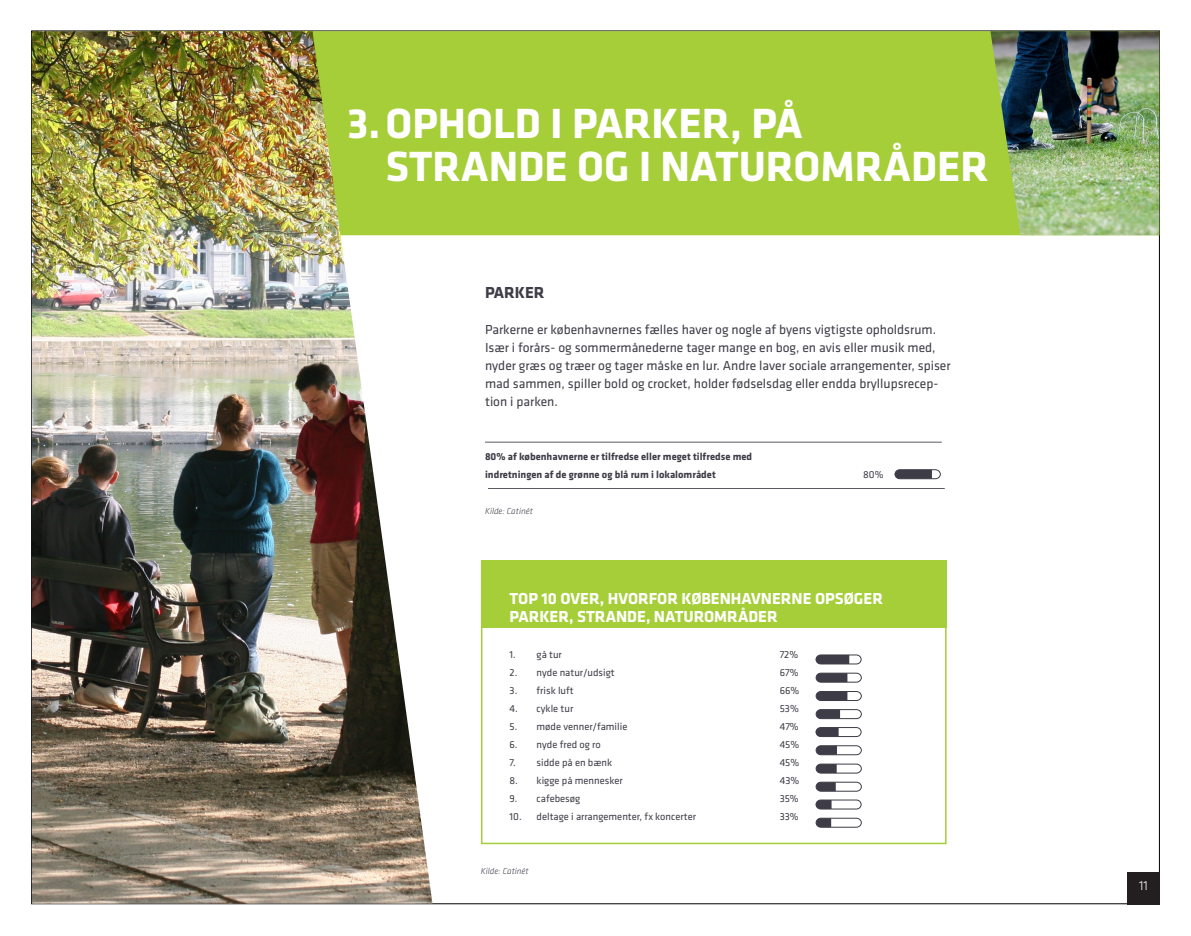
<style>
.page{position:relative;width:1191px;height:936px;background:#fff}
.page>*{position:absolute;margin:0;border:0;box-sizing:border-box;transform-origin:0 0}
.t1{font:700 43.8px/43.8px "Klavika";color:#fff}
.t2{font:700 16.5px/18px "Klavika";color:#fff}
.t3{font:700 16.5px "Klavika";color:#3e3c47}
.t4{font:13.5px/18px "Klavika";color:#3e3c47}
.t5{font:300 13.5px "Klavika";color:#fff}
.t6{font:10.5px "Klavika";color:#3e3c47}
.t7{font:700 10.5px/18px "Klavika";color:#3e3c47}
.t8{font:italic 300 9px "Klavika";color:#3e3c47}
</style>
<div class="page">
<div style="left:1127px;top:871px;width:32px;height:33px;background:#231f20"></div>
<div style="left:432px;top:31px;width:558px;height:204px;background:#a6ce39"></div>
<img style="left:990px;top:31px;width:169px;height:204px">
<img style="left:32px;top:31px;width:400px;height:872px">
<svg style="left:894px;top:469px;width:47px;height:10px"></svg>
<hr style="left:485px;top:442px;width:456px;height:1px;background:#3e3c47">
<hr style="left:488px;top:488px;width:456px;height:1px;background:#3e3c47">
<div style="left:481px;top:560px;width:465px;height:68px;background:#a6ce39"></div>
<svg style="left:815px;top:672px;width:47px;height:11px"></svg>
<svg style="left:815px;top:691px;width:47px;height:10px"></svg>
<svg style="left:815px;top:709px;width:47px;height:10px"></svg>
<div style="left:815px;top:654px;width:46px;height:10px;border:1px solid #3e3c47;border-radius:5px"></div>
<svg style="left:815px;top:655px;width:34px;height:9px"></svg>
<svg style="left:815px;top:745px;width:47px;height:10px"></svg>
<svg style="left:815px;top:763px;width:47px;height:10px"></svg>
<svg style="left:815px;top:781px;width:47px;height:10px"></svg>
<div style="left:815px;top:727px;width:46px;height:9px;border:1px solid #3e3c47;border-radius:5px"></div>
<svg style="left:815px;top:727px;width:23px;height:9px"></svg>
<svg style="left:815px;top:817px;width:47px;height:10px"></svg>
<div style="left:815px;top:799px;width:46px;height:10px;border:1px solid #3e3c47;border-radius:5px"></div>
<svg style="left:815px;top:800px;width:16px;height:9px"></svg>
<h1 class="t1" style="left:385px;top:101px;width:604px;text-indent:-38px">3.OPHOLD I PARKER, PÅ<br>STRANDE OG I NATUROMRÅDER</h1>
<p class="t3" style="left:485px;top:283px;width:61px">PARKER</p>
<p class="t4" style="left:485px;top:321px;width:467px">Parkerne er københavnernes fælles haver og nogle af byens vigtigste opholdsrum.<br>Især i forårs- og sommermånederne tager mange en bog, en avis eller musik med, nyder græs og træer og tager måske en lur. Andre laver sociale arrangementer, spiser mad sammen, spiller bold og crocket, holder fødselsdag eller endda bryllupsrecep&shy;tion i parken.</p>
<p class="t7" style="left:485px;top:447px;width:269px">80% af københavnerne er tilfredse eller meget tilfredse med indretningen af de grønne og blå rum i lokalområdet</p>
<p class="t8" style="left:485px;top:507px;width:49px">Kilde: Catinét</p>
<p class="t6" style="left:863px;top:469px;width:22px">80%</p>
<p class="t2" style="left:509px;top:589px;width:375px">TOP 10 OVER, HVORFOR KØBENHAVNERNE OPSØGER<br>PARKER, STRANDE, NATUROMRÅDER</p>
<p class="t6" style="left:509px;top:649px;width:54px">1. gå tur</p>
<p class="t6" style="left:779px;top:649px;width:20px">72%</p>
<p class="t6" style="left:509px;top:667px;width:107px">2. nyde natur/udsigt</p>
<p class="t6" style="left:779px;top:667px;width:20px">67%</p>
<p class="t6" style="left:509px;top:685px;width:66px">3. frisk luft</p>
<p class="t6" style="left:779px;top:685px;width:21px">66%</p>
<p class="t6" style="left:509px;top:703px;width:65px">4. cykle tur</p>
<p class="t6" style="left:779px;top:703px;width:21px">53%</p>
<p class="t6" style="left:509px;top:721px;width:119px">5. møde venner/familie</p>
<p class="t6" style="left:779px;top:721px;width:21px">47%</p>
<p class="t6" style="left:509px;top:739px;width:93px">6. nyde fred og ro</p>
<p class="t6" style="left:779px;top:739px;width:21px">45%</p>
<p class="t6" style="left:509px;top:757px;width:104px">7. sidde på en bænk</p>
<p class="t6" style="left:779px;top:757px;width:21px">45%</p>
<p class="t6" style="left:509px;top:775px;width:115px">8. kigge på mennesker</p>
<p class="t6" style="left:779px;top:775px;width:21px">43%</p>
<p class="t6" style="left:509px;top:793px;width:72px">9. cafebesøg</p>
<p class="t6" style="left:779px;top:793px;width:21px">35%</p>
<p class="t6" style="left:509px;top:811px;width:188px">10. deltage i arrangementer, fx koncerter</p>
<p class="t6" style="left:779px;top:811px;width:21px">33%</p>
<p class="t8" style="left:481px;top:867px;width:49px">Kilde: Catinét</p>
<p class="t5" style="left:1139px;top:880px;width:10px">11</p>
</div>
